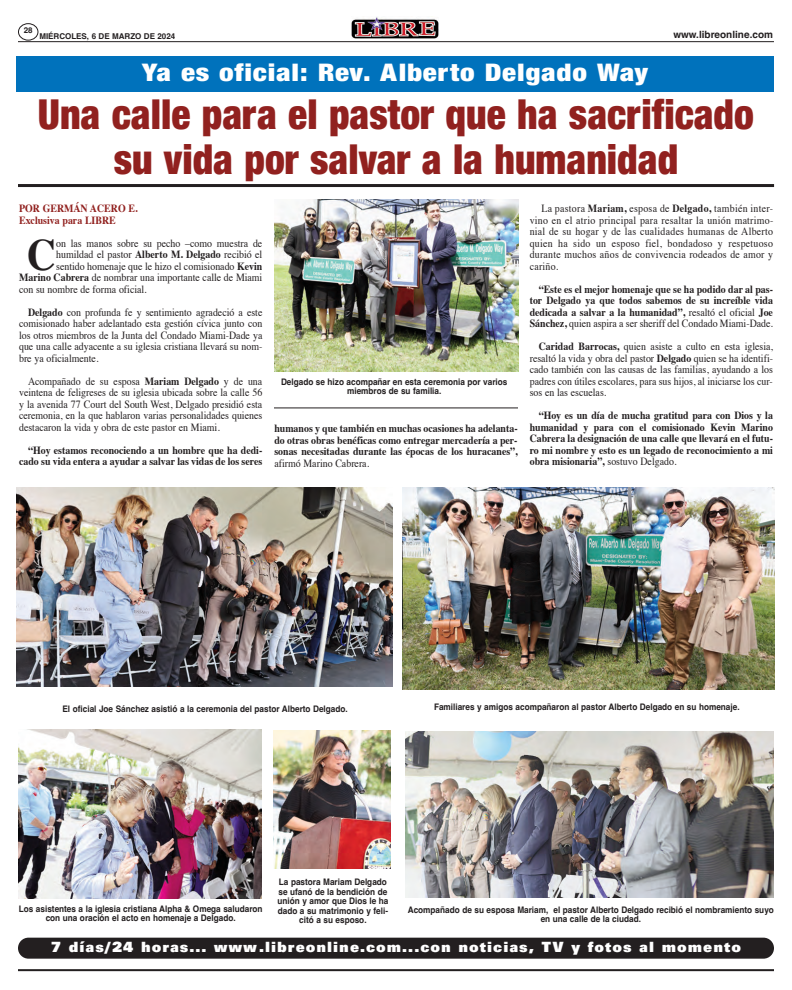
<style>
.page{position:relative;width:792px;height:990px;background:#fff}
.page>*{position:absolute;margin:0;border:0;box-sizing:border-box;transform-origin:0 0}
.t1{font:700 44.8px "Times";color:#231f20;scale:.9 1}
.t2{font:44.4px/44.9px "Sans Black Condensed DTC";color:#91211f;text-align:center;scale:.95 1}
.t3{font:26px "Sans Black Condensed DTC";letter-spacing:.025em;color:#fff;scale:1.2 1}
.t4{font:15.3px "Univers Ultra Bold DTC";letter-spacing:.065em;color:#fff}
.t5{font:11px/11.5px "Times";color:#231f20;text-align:justify;scale:.9 1}
.t6{font:700 11px/11.5px "Times";color:#231f20;text-align:justify;scale:.9 1}
.t7{font:700 11px/11.5px "Times";color:#91211f;scale:.9 1}
.t8{font:700 10px "Helvetica";color:#231f20}
.t9{font:700 9px/9.5px "Helvetica";color:#231f20;text-align:center;scale:.91 1}
.t10{font:700 8px "Helvetica";color:#231f20}
.s1{font-weight:700}
.s2{font-weight:400}
</style>
<div class="page">
<hr style="left:18px;top:969px;width:756px;height:2px;background:#231f20">
<hr style="left:18px;top:41px;width:756px;height:1px;background:#231f20">
<div style="left:351px;top:17px;width:90px;height:22px;background:linear-gradient(to bottom,#fff,#fff)"></div>
<img style="left:351px;top:17px;width:87px;height:22px">
<svg style="left:18px;top:23px;width:20px;height:18px"></svg>
<div style="left:16px;top:56px;width:758px;height:36px;background:#0072bc"></div>
<img style="left:16px;top:487px;width:376px;height:200px">
<img style="left:18px;top:729px;width:244px;height:170px">
<img style="left:405px;top:731px;width:369px;height:167px">
<img style="left:402px;top:487px;width:372px;height:202px">
<img style="left:274px;top:731px;width:116px;height:137px">
<img style="left:274px;top:200px;width:244px;height:171px">
<div style="left:18px;top:938px;width:756px;height:21px;background:#231f20;border-radius:10px"></div>
<hr style="left:18px;top:184px;width:756px;height:3px;background:#231f20">
<hr style="left:274px;top:407px;width:244px;height:1px;background:#231f20">
<p class="t10" style="left:24px;top:27px;width:10px">28</p>
<p class="t10" style="left:39px;top:33px;width:137px">MIÉRCOLES, 6 DE MARZO DE 2024</p>
<p class="t8" style="left:673px;top:30px;width:101px">www.libreonline.com</p>
<h3 class="t3" style="left:142px;top:63px;width:423px">Ya es oficial: Rev. Alberto Delgado Way</h3>
<h2 class="t2" style="left:38px;top:95px;width:755px">Una calle para el pastor que ha sacrificado su vida por salvar a la humanidad</h2>
<p class="t7" style="left:19px;top:204px;width:133px">POR GERMÁN ACERO E.<br>Exclusiva para LIBRE</p>
<h1 class="t1" style="left:27px;top:236px;width:34px">C</h1>
<p class="t5" style="left:56px;top:238px;width:231px">on las manos sobre su pecho –como muestra de</p>
<p class="t5" style="left:56px;top:250px;width:231px">humildad el pastor <span class="s1">Alberto M. Delgado</span> recibió el</p>
<p class="t5" style="left:56px;top:261px;width:231px">sentido homenaje que le hizo el comisionado <span class="s1">Kevin</span></p>
<p class="t5" style="left:19px;top:273px;width:272px"><span class="s1">Marino Cabrera</span> de nombrar una importante calle de Miami</p>
<p class="t5" style="left:19px;top:284px;width:143px">con su nombre de forma oficial.</p>
<p class="t5" style="left:19px;top:307px;width:272px;text-indent:9px"><span class="s1">Delgado</span> con profunda fe y sentimiento agradeció a este comisionado haber adelantado esta gestión cívica junto con los otros miembros de la Junta del Condado Miami-Dade ya que una calle adyacente a su iglesia cristiana llevará su nom&shy;bre ya oficialmente.</p>
<p class="t5" style="left:19px;top:376px;width:272px;text-indent:9px">Acompañado de su esposa <span class="s1">Mariam Delgado</span> y de una veintena de feligreses de su iglesia ubicada sobre la calle 56 y la avenida 77 Court del South West, Delgado presidió esta ceremonia, en la que hablaron varias personalidades quienes destacaron la vida y obra de este pastor en Miami.</p>
<p class="t6" style="left:19px;top:445px;width:272px;text-align:right">“Hoy estamos reconociendo a un hombre que ha dedi&shy;cado su vida entera a ayudar a salvar las vidas de los seres</p>
<p class="t9" style="left:281px;top:378px;width:250px">Delgado se hizo acompañar en esta ceremonia por varios miembros de su familia.</p>
<p class="t6" style="left:274px;top:424px;width:272px">humanos y que también en muchas ocasiones ha adelanta&shy;do otras obras benéficas como entregar mercadería a per&shy;sonas necesitadas durante las épocas de los huracanes”,</p>
<p class="t5" style="left:274px;top:458px;width:107px">afirmó Marino Cabrera.</p>
<p class="t5" style="left:530px;top:204px;width:272px;text-indent:12px">La pastora <span class="s1">Mariam,</span> esposa de <span class="s1">Delgado,</span> también inter&shy;vino en el atrio principal para resaltar la unión matrimo&shy;nial de su hogar y de las cualidades humanas de Alberto quien ha sido un esposo fiel, bondadoso y respetuoso durante muchos años de convivencia rodeados de amor y cariño.</p>
<p class="t6" style="left:530px;top:284px;width:272px;text-indent:9px">“Este es el mejor homenaje que se ha podido dar al pas&shy;tor Delgado ya que todos sabemos de su increíble vida dedicada a salvar a la humanidad”, <span class="s2">resaltó el oficial</span> Joe Sánchez, <span class="s2">quien aspira a ser sheriff del Condado Miami-Dade.</span></p>
<p class="t5" style="left:530px;top:342px;width:272px;text-indent:9px"><span class="s1">Caridad Barrocas,</span> quien asiste a culto en esta iglesia, resaltó la vida y obra del pastor <span class="s1">Delgado</span> quien se ha identifi&shy;cado también con las causas de las familias, ayudando a los padres con útiles escolares, para sus hijos, al iniciarse los cur&shy;sos en las escuelas.</p>
<p class="t6" style="left:530px;top:411px;width:272px;text-indent:9px">“Hoy es un día de mucha gratitud para con Dios y la humanidad y para con el comisionado Kevin Marino Cabrera la designación de una calle que llevará en el futu&shy;ro mi nombre y esto es un legado de reconocimiento a mi obra misionaria”, <span class="s2">sostuvo Delgado.</span></p>
<p class="t9" style="left:63px;top:705px;width:315px">El oficial Joe Sánchez asistió a la ceremonia del pastor Alberto Delgado.</p>
<p class="t9" style="left:434px;top:703px;width:337px">Familiares y amigos acompañaron al pastor Alberto Delgado en su homenaje.</p>
<p class="t9" style="left:277px;top:878px;width:123px">La pastora Mariam Delgado se ufanó de la bendición de unión y amor que Dios le ha dado a su matrimonio y feli&shy;citó a su esposo.</p>
<p class="t9" style="left:19px;top:905px;width:269px">Los asistentes a la iglesia cristiana Alpha &amp; Omega saludaron con una oración el acto en homenaje a Delgado.</p>
<p class="t9" style="left:408px;top:906px;width:404px">Acompañado de su esposa Mariam, el pastor Alberto Delgado recibió el nombramiento suyo en una calle de la ciudad.</p>
<h3 class="t4" style="left:51px;top:942px;width:692px">7 días/24 horas... www.libreonline.com...con noticias, TV y fotos al momento</h3>
</div>
